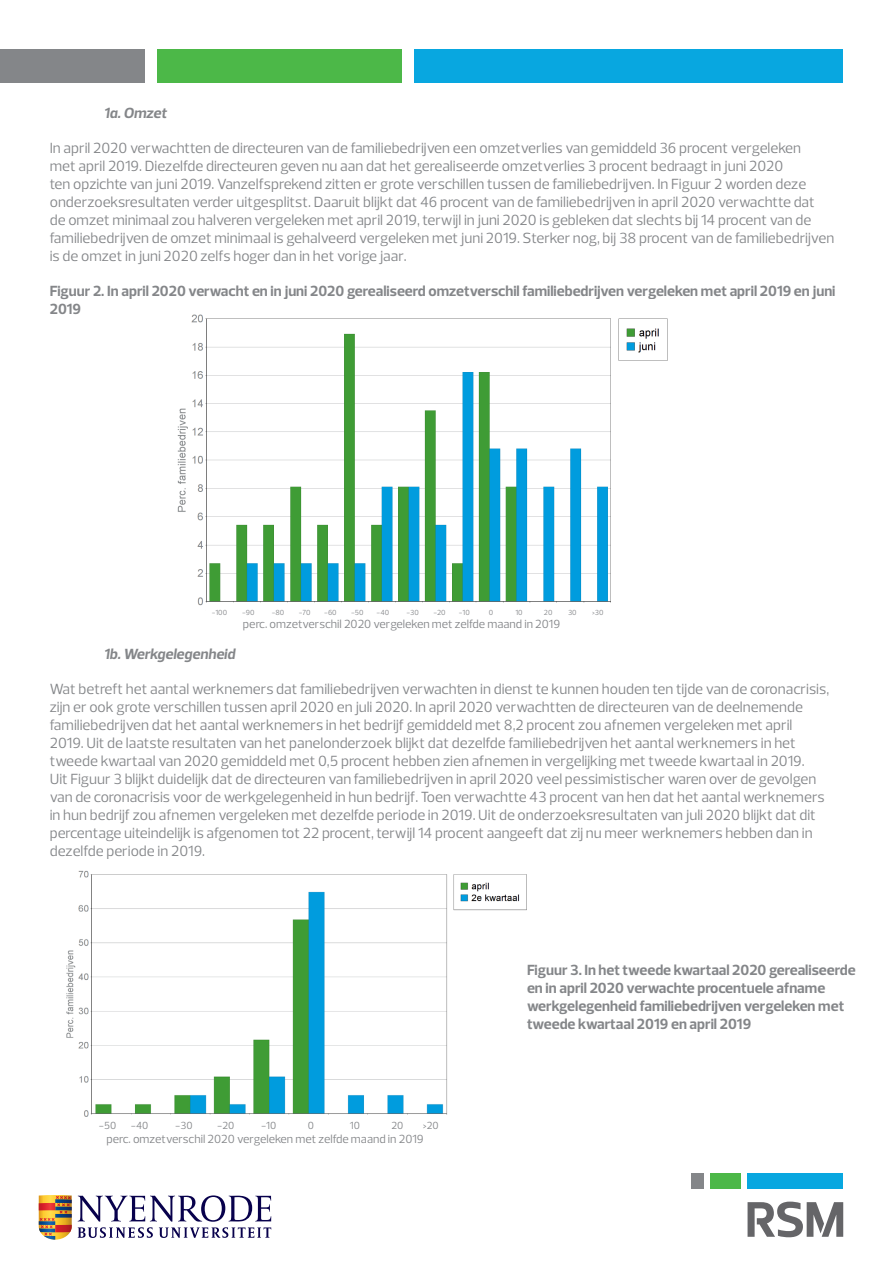
<style>
.page{position:relative;width:893px;height:1263px;background:#fff}
.page>*{position:absolute;margin:0;border:0;box-sizing:border-box;transform-origin:0 0}
.Body{font:15px/18px "Prelo";color:#848689}
.Body-2{font:700 15px/18px "Prelo";color:#848689}
.Body-3{font:italic 700 15px "Prelo";color:#848689}
.Power_of_being_under{font:12px "Prelo";color:#848689}
.Power_of_being_under-2{font:10.5px "Prelo";color:#848689}
.Power_of_being_under-3{font:7.5px "Prelo";color:#848689}
</style>
<div class="page">
<div style="left:747px;top:1173px;width:96px;height:16px;background:#08a7e0"></div>
<div style="left:691px;top:1173px;width:12px;height:16px;background:#848689"></div>
<div style="left:710px;top:1173px;width:31px;height:16px;background:#4cb848"></div>
<svg style="left:747px;top:1201px;width:96px;height:36px"></svg>
<svg style="left:39px;top:1195px;width:33px;height:45px"></svg>
<svg style="left:78px;top:1195px;width:193px;height:43px"></svg>
<div style="left:157px;top:50px;width:245px;height:33px;background:#4cb848"></div>
<div style="left:415px;top:50px;width:428px;height:33px;background:#08a7e0"></div>
<div style="left:0;top:50px;width:145px;height:33px;background:#848689"></div>
<img style="left:177px;top:314px;width:491px;height:292px">
<div style="left:206px;top:603px;width:458px;height:24px;background:#fff"></div>
<img style="left:66px;top:870px;width:461px;height:246px">
<div style="left:93px;top:1115px;width:429px;height:25px;background:#fff"></div>
<p class="Body-3" style="left:104px;top:103px;width:64px">1a. Omzet</p>
<p class="Body" style="left:50px;top:139px;width:786px">In april 2020 verwachtten de directeuren van de familiebedrijven een omzetverlies van gemiddeld 36 procent vergeleken<br>met april 2019. Diezelfde directeuren geven nu aan dat het gerealiseerde omzetverlies 3 procent bedraagt in juni 2020<br>ten opzichte van juni 2019. Vanzelfsprekend zitten er grote verschillen tussen de familiebedrijven. In Figuur 2 worden deze onderzoeksresultaten verder uitgesplitst. Daaruit blijkt dat 46 procent van de familiebedrijven in april 2020 verwachtte dat de omzet minimaal zou halveren vergeleken met april 2019, terwijl in juni 2020 is gebleken dat slechts bij 14 procent van de familiebedrijven de omzet minimaal is gehalveerd vergeleken met juni 2019. Sterker nog, bij 38 procent van de familiebedrijven is de omzet in juni 2020 zelfs hoger dan in het vorige jaar.</p>
<p class="Body-2" style="left:50px;top:282px;width:787px">Figuur 2. In april 2020 verwacht en in juni 2020 gerealiseerd omzetverschil familiebedrijven vergeleken met april 2019 en juni<br>2019</p>
<p class="Power_of_being_under-3" style="left:212px;top:608px;width:17px">-100</p>
<p class="Power_of_being_under-3" style="left:242px;top:608px;width:14px">-90</p>
<p class="Power_of_being_under-3" style="left:272px;top:608px;width:14px">-80</p>
<p class="Power_of_being_under-3" style="left:299px;top:608px;width:13px">-70</p>
<p class="Power_of_being_under-3" style="left:324px;top:608px;width:14px">-60</p>
<p class="Power_of_being_under-3" style="left:351px;top:608px;width:14px">-50</p>
<p class="Power_of_being_under-3" style="left:377px;top:608px;width:14px">-40</p>
<p class="Power_of_being_under-3" style="left:406px;top:608px;width:14px">-30</p>
<p class="Power_of_being_under-3" style="left:433px;top:608px;width:14px">-20</p>
<p class="Power_of_being_under-3" style="left:459px;top:608px;width:12px">-10</p>
<p class="Power_of_being_under-3" style="left:489px;top:608px;width:6px">0</p>
<p class="Power_of_being_under-3" style="left:516px;top:608px;width:9px">10</p>
<p class="Power_of_being_under-3" style="left:544px;top:608px;width:10px">20</p>
<p class="Power_of_being_under-3" style="left:568px;top:608px;width:10px">30</p>
<p class="Power_of_being_under-3" style="left:592px;top:608px;width:13px">&gt;30</p>
<p class="Power_of_being_under" style="left:243px;top:617px;width:319px">perc. omzetverschil 2020 vergeleken met zelfde maand in 2019</p>
<p class="Body-3" style="left:104px;top:644px;width:133px">1b. Werkgelegenheid</p>
<p class="Body" style="left:50px;top:680px;width:781px">Wat betreft het aantal werknemers dat familiebedrijven verwachten in dienst te kunnen houden ten tijde van de coronacrisis, zijn er ook grote verschillen tussen april 2020 en juli 2020. In april 2020 verwachtten de directeuren van de deelnemende familiebedrijven dat het aantal werknemers in het bedrijf gemiddeld met 8,2 procent zou afnemen vergeleken met april 2019. Uit de laatste resultaten van het panelonderzoek blijkt dat dezelfde familiebedrijven het aantal werknemers in het tweede kwartaal van 2020 gemiddeld met 0,5 procent hebben zien afnemen in vergelijking met tweede kwartaal in 2019.<br>Uit Figuur 3 blijkt duidelijk dat de directeuren van familiebedrijven in april 2020 veel pessimistischer waren over de gevolgen van de coronacrisis voor de werkgelegenheid in hun bedrijf. Toen verwachtte 43 procent van hen dat het aantal werknemers in hun bedrijf zou afnemen vergeleken met dezelfde periode in 2019. Uit de onderzoeksresultaten van juli 2020 blijkt dat dit percentage uiteindelijk is afgenomen tot 22 procent, terwijl 14 procent aangeeft dat zij nu meer werknemers hebben dan in dezelfde periode in 2019.</p>
<p class="Power_of_being_under-2" style="left:99px;top:1119px;width:19px">-50</p>
<p class="Power_of_being_under-2" style="left:131px;top:1119px;width:19px">-40</p>
<p class="Power_of_being_under-2" style="left:175px;top:1119px;width:19px">-30</p>
<p class="Power_of_being_under-2" style="left:217px;top:1119px;width:19px">-20</p>
<p class="Power_of_being_under-2" style="left:261px;top:1119px;width:17px">-10</p>
<p class="Power_of_being_under-2" style="left:308px;top:1119px;width:8px">0</p>
<p class="Power_of_being_under-2" style="left:350px;top:1119px;width:12px">10</p>
<p class="Power_of_being_under-2" style="left:392px;top:1119px;width:13px">20</p>
<p class="Power_of_being_under-2" style="left:423px;top:1119px;width:17px">&gt;20</p>
<p class="Power_of_being_under" style="left:106px;top:1132px;width:319px">perc. omzetverschil 2020 vergeleken met zelfde maand in 2019</p>
<p class="Body-2" style="left:527px;top:961px;width:330px">Figuur 3. In het tweede kwartaal 2020 gerealiseerde en in april 2020 verwachte procentuele afname werkgelegenheid familiebedrijven vergeleken met tweede kwartaal 2019 en april 2019</p>
</div>
